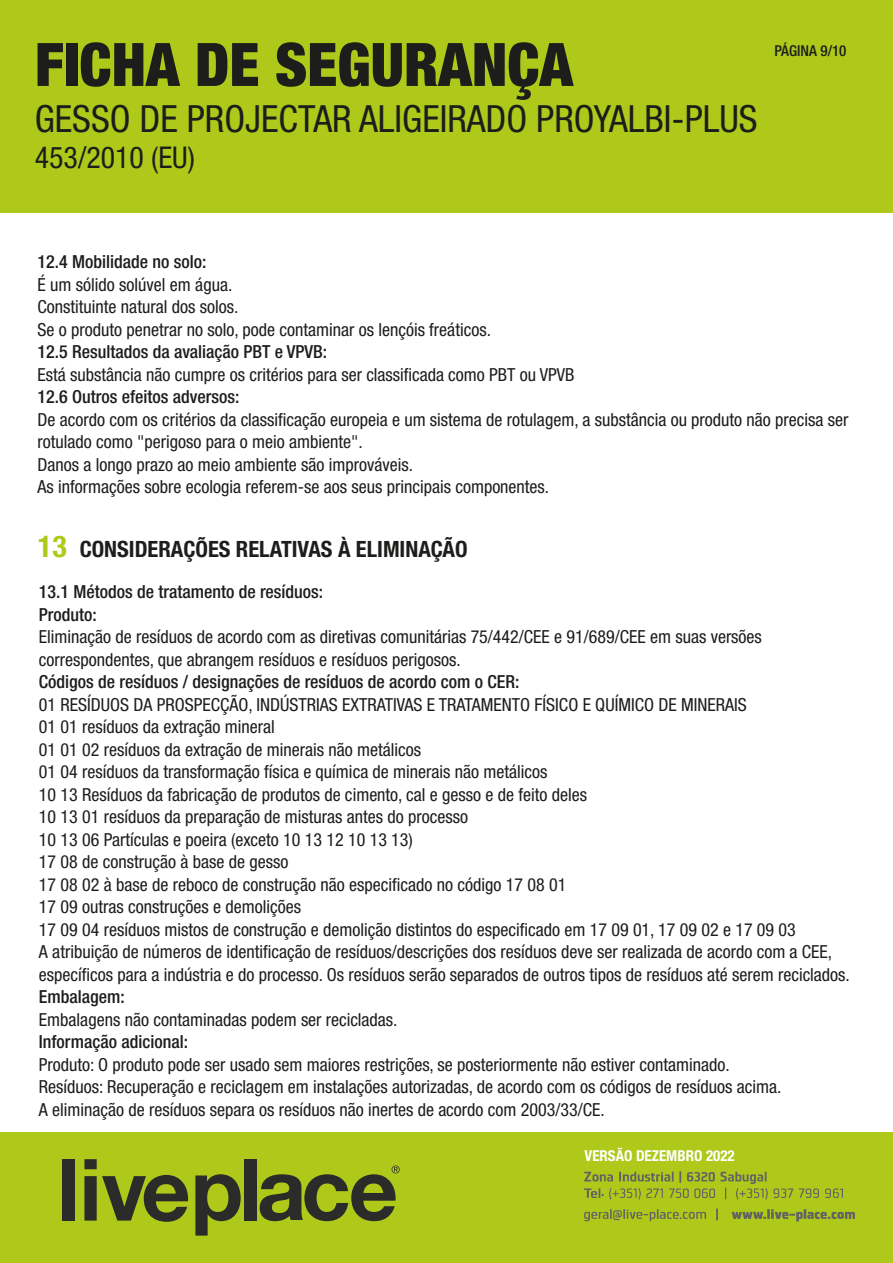
<style>
.page{position:relative;width:893px;height:1263px;background:#fff}
.page>*{position:absolute;margin:0;border:0;box-sizing:border-box;transform-origin:0 0}
.t1{font:900 condensed 60px "Helvetica Neue LT Pro";color:#1d1d1b}
.t2{font:condensed 37.5px "Helvetica Neue LT Pro";color:#1d1d1b}
.t3{font:condensed 30px "Helvetica Neue LT Pro";color:#1d1d1b}
.t4{font:700 condensed 22.5px "Helvetica Neue LT Pro";color:#1d1d1b}
.t5{font:condensed 18px/22.5px "Helvetica Neue LT Pro";color:#1d1d1b}
.t6{font:500 condensed 18px/22.5px "Helvetica Neue LT Pro";color:#1d1d1b}
.t7{font:700 condensed 15px "Helvetica Neue LT Pro";color:#fff}
.t8{font:500 condensed 15px "Helvetica Neue LT Pro";color:#1d1d1b}
.s1{font-size:30px;color:#aec91a}
</style>
<div class="page">
<div style="left:0;top:0;width:893px;height:212px;background:#aec91a"></div>
<div style="left:0;top:1132px;width:893px;height:131px;background:#aec91a"></div>
<div style="left:62px;top:1159px;width:12px;height:61px;background:#2b2b2a"></div>
<svg style="left:84px;top:1159px;width:105px;height:63px"></svg>
<svg style="left:195px;top:1174px;width:46px;height:61px"></svg>
<div style="left:245px;top:1159px;width:12px;height:61px;background:#2b2b2a"></div>
<svg style="left:260px;top:1165px;width:140px;height:56px"></svg>
<svg style="left:584px;top:1171px;width:259px;height:29px"></svg>
<svg style="left:584px;top:1208px;width:134px;height:13px"></svg>
<svg style="left:732px;top:1209px;width:123px;height:12px"></svg>
<h1 class="t1" style="left:35px;top:28px;width:539px">FICHA DE SEGURANÇA</h1>
<h2 class="t2" style="left:35px;top:97px;width:724px">GESSO DE PROJECTAR ALIGEIRADO PROYALBI-PLUS</h2>
<h3 class="t3" style="left:35px;top:140px;width:162px">453/2010 (EU)</h3>
<p class="t8" style="left:774px;top:41px;width:74px">PÁGINA 9/10</p>
<p class="t6" style="left:38px;top:250px;width:170px">12.4 Mobilidade no solo:</p>
<p class="t5" style="left:38px;top:273px;width:455px">É um sólido solúvel em água.<br>Constituinte natural dos solos.<br>Se o produto penetrar no solo, pode contaminar os lençóis freáticos.</p>
<p class="t6" style="left:38px;top:340px;width:291px">12.5 Resultados da avaliação PBT e VPVB:</p>
<p class="t5" style="left:38px;top:363px;width:538px">Está substância não cumpre os critérios para ser classificada como PBT ou VPVB</p>
<p class="t6" style="left:38px;top:385px;width:203px">12.6 Outros efeitos adversos:</p>
<p class="t5" style="left:38px;top:408px;width:812px">De acordo com os critérios da classificação europeia e um sistema de rotulagem, a substância ou produto não precisa ser rotulado como "perigoso para o meio ambiente".<br>Danos a longo prazo ao meio ambiente são improváveis.<br>As informações sobre ecologia referem-se aos seus principais componentes.</p>
<p class="t4" style="left:38px;top:535px;width:431px"><span class="s1">13</span> CONSIDERAÇÕES RELATIVAS À ELIMINAÇÃO</p>
<p class="t6" style="left:39px;top:580px;width:286px">13.1 Métodos de tratamento de resíduos:<br>Produto:</p>
<p class="t5" style="left:39px;top:625px;width:724px">Eliminação de resíduos de acordo com as diretivas comunitárias 75/442/CEE e 91/689/CEE em suas versões correspondentes, que abrangem resíduos e resíduos perigosos.</p>
<p class="t6" style="left:39px;top:670px;width:482px">Códigos de resíduos / designações de resíduos de acordo com o CER:</p>
<p class="t5" style="left:39px;top:693px;width:812px">01 RESÍDUOS DA PROSPECÇÃO, INDÚSTRIAS EXTRATIVAS E TRATAMENTO FÍSICO E QUÍMICO DE MINERAIS<br>01 01 resíduos da extração mineral<br>01 01 02 resíduos da extração de minerais não metálicos<br>01 04 resíduos da transformação física e química de minerais não metálicos<br>10 13 Resíduos da fabricação de produtos de cimento, cal e gesso e de feito deles<br>10 13 01 resíduos da preparação de misturas antes do processo<br>10 13 06 Partículas e poeira (exceto 10 13 12 10 13 13)<br>17 08 de construção à base de gesso<br>17 08 02 à base de reboco de construção não especificado no código 17 08 01<br>17 09 outras construções e demolições<br>17 09 04 resíduos mistos de construção e demolição distintos do especificado em 17 09 01, 17 09 02 e 17 09 03<br>A atribuição de números de identificação de resíduos/descrições dos resíduos deve ser realizada de acordo com a CEE, específicos para a indústria e do processo. Os resíduos serão separados de outros tipos de resíduos até serem reciclados.</p>
<p class="t6" style="left:39px;top:985px;width:87px">Embalagem:</p>
<p class="t5" style="left:39px;top:1008px;width:360px">Embalagens não contaminadas podem ser recicladas.</p>
<p class="t6" style="left:39px;top:1030px;width:151px">Informação adicional:</p>
<p class="t5" style="left:39px;top:1053px;width:744px">Produto: O produto pode ser usado sem maiores restrições, se posteriormente não estiver contaminado.<br>Resíduos: Recuperação e reciclagem em instalações autorizadas, de acordo com os códigos de resíduos acima.<br>A eliminação de resíduos separa os resíduos não inertes de acordo com 2003/33/CE.</p>
<p class="t7" style="left:585px;top:1146px;width:152px">VERSÃO DEZEMBRO 2022</p>
</div>
